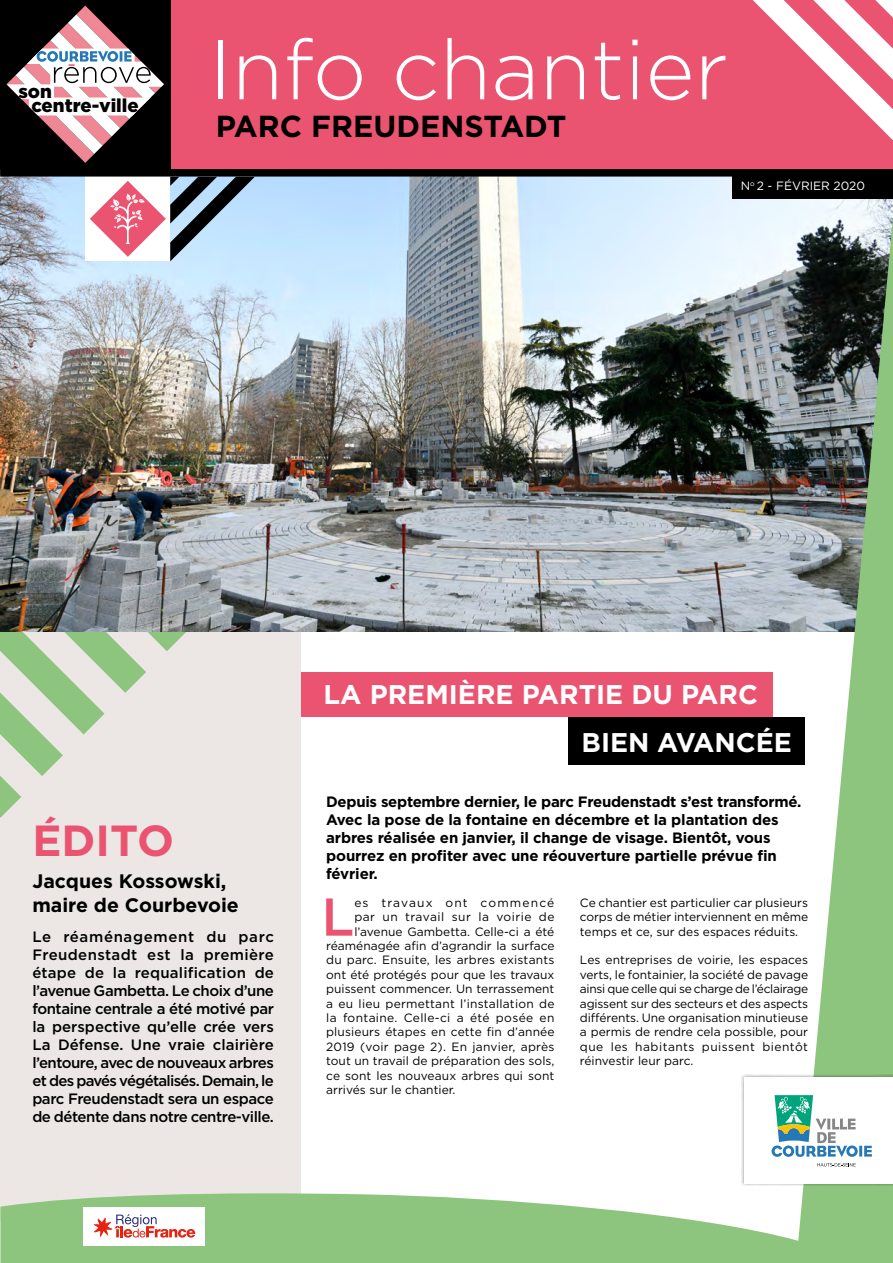
<style>
.page{position:relative;width:893px;height:1263px;background:#fff}
.page>*{position:absolute;margin:0;border:0;box-sizing:border-box;transform-origin:0 0}
.t1{font:300 84px "Gotham";color:#fff}
._01-_Texte_courant{font:500 53.1px "Gotham";color:#ea5471}
._01-_Texte_courant-2{font:700 43.5px "Gotham";color:#ea5471}
.t2{font:700 30.3px "Gotham";color:#000}
.t3{font:700 27px/47.1px "Gotham";color:#fff}
._01-_Texte_courant-3{font:700 19.5px/23.4px "Gotham";color:#000}
.t4{font:900 18.6px "Gotham";color:#000}
._01-_Texte_courant-4{font:500 15px/18px "Gotham";letter-spacing:-.03em;color:#000;text-align:justify}
.t5{font:700 15px/18px "Gotham";letter-spacing:-.01em;color:#000}
._01-_Texte_courant-5{font:12px/14.4px "Gotham";color:#000;text-align:justify}
._01-_Texte_courant-6{font:12px "Gotham";letter-spacing:.02em;color:#000}
._01-_Texte_courant-7{font:12px "Gotham";letter-spacing:.03em;color:#000}
._01-_Texte_courant-8{font:12px "Gotham";letter-spacing:.04em;color:#000}
._01-_Texte_courant-9{font:12px "Gotham";letter-spacing:.1em;color:#000}
._01-_Texte_courant-10{font:12px "Gotham";color:#fff}
</style>
<div class="page">
<img style="left:0;top:177px;width:893px;height:1086px">
<div style="left:85px;top:177px;width:85px;height:84px;background:#fff"></div>
<svg style="left:90px;top:177px;width:165px;height:84px"></svg>
<div style="left:741px;top:1074px;width:152px;height:112px;background:#000;opacity:.38"></div>
<div style="left:744px;top:1077px;width:149px;height:107px;background:#fff"></div>
<svg style="left:817px;top:1163px;width:39px;height:3px"></svg>
<svg style="left:772px;top:1095px;width:100px;height:62px"></svg>
<div style="left:170px;top:0;width:723px;height:169px;background:#ea5471"></div>
<div style="left:0;top:169px;width:893px;height:8px;background:#000"></div>
<div style="left:0;top:0;width:170px;height:169px;background:#000"></div>
<svg style="left:7px;top:6px;width:157px;height:157px"></svg>
<svg style="left:753px;top:0;width:140px;height:140px"></svg>
<div style="left:732px;top:172px;width:161px;height:27px;background:#000"></div>
<div style="left:84px;top:1207px;width:121px;height:38px;background:#fff"></div>
<svg style="left:94px;top:1214px;width:101px;height:23px"></svg>
<p class="t4" style="left:18px;top:78px;width:35px">son</p>
<p class="t4" style="left:31px;top:93px;width:109px">centre-ville</p>
<p class="t1" style="left:209px;top:16px;width:521px">Info chantier</p>
<p class="t2" style="left:216px;top:106px;width:352px">PARC FREUDENSTADT</p>
<p class="_01-_Texte_courant-10" style="left:741px;top:178px;width:126px">N<sup>o</sup> 2 - FÉVRIER 2020</p>
<p class="t3" style="left:581px;top:671px;width:212px;text-indent:-258px">LA PREMIÈRE PARTIE DU PARC<br>BIEN AVANCÉE</p>
<p class="_01-_Texte_courant-2" style="left:32px;top:812px;width:143px">ÉDITO</p>
<p class="_01-_Texte_courant-3" style="left:32px;top:869px;width:208px">Jacques Kossowski, maire de Courbevoie</p>
<p class="_01-_Texte_courant-4" style="left:32px;top:928px;width:243px">Le réaménagement du parc Freudenstadt est la première étape de la requalification de l’avenue Gambetta. Le choix d’une fontaine centrale a été motivé par la perspective qu’elle crée vers La Défense. Une vraie clairière l’entoure, avec de nouveaux arbres et des pavés végétalisés. Demain, le parc Freudenstadt sera un espace de détente dans notre centre-ville.</p>
<p class="t5" style="left:326px;top:793px;width:477px">Depuis septembre dernier, le parc Freudenstadt s’est transformé.<br>Avec la pose de la fontaine en décembre et la plantation des arbres réalisée en janvier, il change de visage. Bientôt, vous pourrez en profiter avec une réouverture partielle prévue fin février.</p>
<p class="_01-_Texte_courant" style="left:321px;top:882px;width:34px">L</p>
<p class="_01-_Texte_courant-9" style="left:354px;top:895px;width:202px">es travaux ont commencé</p>
<p class="_01-_Texte_courant-5" style="left:580px;top:895px;width:230px">Ce chantier est particulier car plusieurs corps de métier interviennent en même temps et ce, sur des espaces réduits.</p>
<p class="_01-_Texte_courant-5" style="left:580px;top:953px;width:230px">Les entreprises de voirie, les espaces verts, le fontainier, la société de pavage ainsi que celle qui se charge de l’éclairage agissent sur des secteurs et des aspects différents. Une organisation minutieuse a permis de rendre cela possible, pour que les habitants puissent bientôt réinvestir leur parc.</p>
<p class="_01-_Texte_courant-8" style="left:354px;top:909px;width:202px">par un travail sur la voirie de</p>
<p class="_01-_Texte_courant-5" style="left:354px;top:924px;width:202px">l’avenue Gambetta. Celle-ci a été</p>
<p class="_01-_Texte_courant-5" style="left:326px;top:938px;width:230px">réaménagée afin d’agrandir la surface</p>
<p class="_01-_Texte_courant-5" style="left:326px;top:953px;width:230px">du parc. Ensuite, les arbres existants</p>
<p class="_01-_Texte_courant-5" style="left:326px;top:967px;width:230px">ont été protégés pour que les travaux</p>
<p class="_01-_Texte_courant-5" style="left:326px;top:981px;width:230px">puissent commencer. Un terrassement</p>
<p class="_01-_Texte_courant-6" style="left:326px;top:996px;width:230px">a eu lieu permettant l’installation de</p>
<p class="_01-_Texte_courant-7" style="left:326px;top:1010px;width:230px">la fontaine. Celle-ci a été posée en</p>
<p class="_01-_Texte_courant-5" style="left:326px;top:1025px;width:230px">plusieurs étapes en cette fin d’année</p>
<p class="_01-_Texte_courant-6" style="left:326px;top:1039px;width:230px">2019 (voir page 2). En janvier, après</p>
<p class="_01-_Texte_courant-5" style="left:326px;top:1053px;width:230px">tout un travail de préparation des sols,</p>
<p class="_01-_Texte_courant-5" style="left:326px;top:1068px;width:230px">ce sont les nouveaux arbres qui sont</p>
<p class="_01-_Texte_courant-5" style="left:326px;top:1082px;width:131px">arrivés sur le chantier.</p>
</div>
